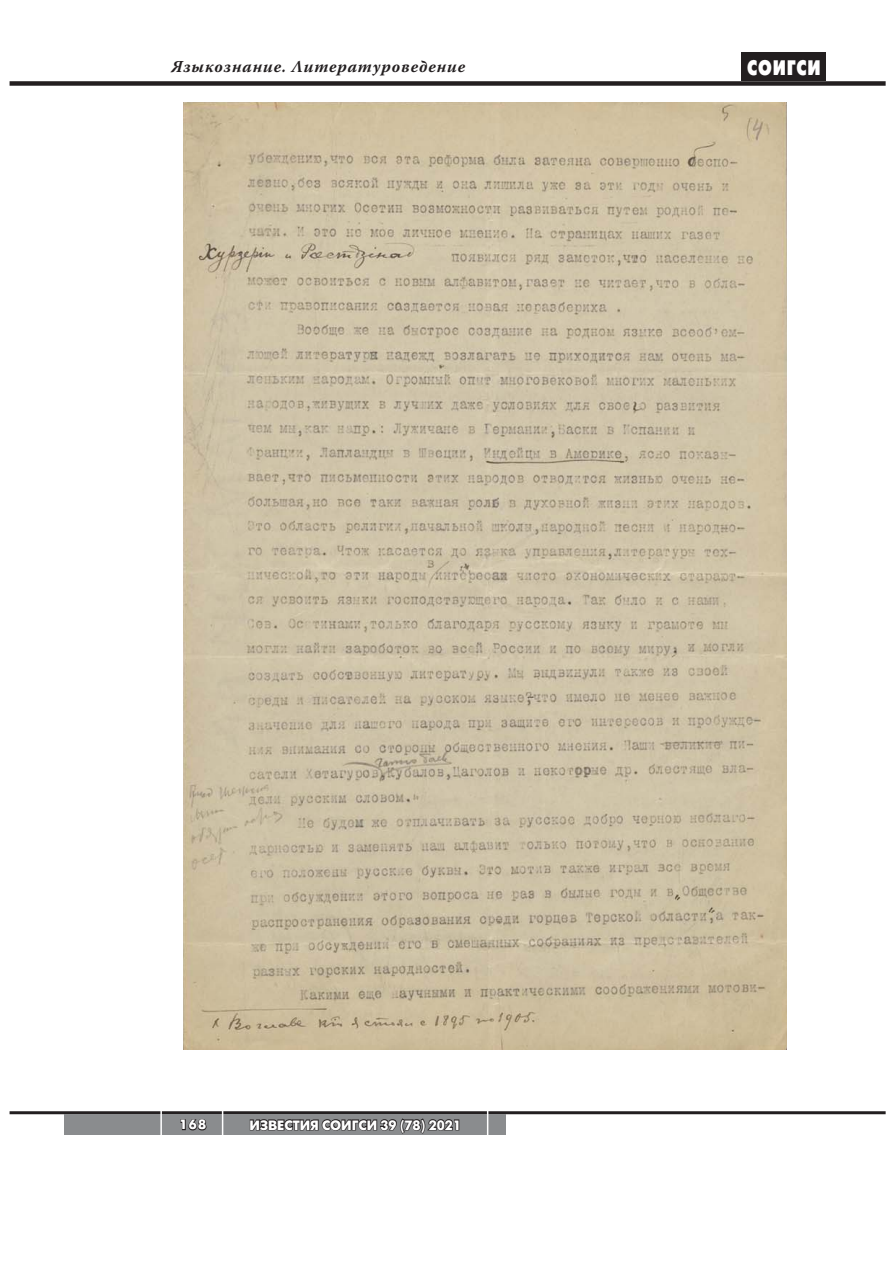
<style>
.page{position:relative;width:893px;height:1263px;background:#fff}
.page>*{position:absolute;margin:0;border:0;box-sizing:border-box;transform-origin:0 0}
.t1{font:21px "Futura Futuris Black C";letter-spacing:.05em;color:#fff;scale:.75 1}
.t2{font:italic 700 16.5px "Warnock Pro";letter-spacing:.05em;color:#231f20}
.t3{font:700 13.5px "Futura Futuris C";color:#fff}
</style>
<div class="page">
<div style="left:742px;top:52px;width:84px;height:29px;background:#231f20"></div>
<div style="left:10px;top:81px;width:875px;height:5px;background:#231f20"></div>
<hr style="left:10px;top:1111px;width:875px;height:3px;background:#231f20">
<div style="left:64px;top:1114px;width:441px;height:21px;background:#8a8c8e"></div>
<svg style="left:249px;top:1119px;width:83px;height:12px"></svg>
<div style="left:330px;top:1119px;width:12px;height:12px;border:2px solid #231f20;border-radius:50%"></div>
<div style="left:333px;top:1121px;width:6px;height:7px;border:2px solid #231f20;border-radius:50%"></div>
<svg style="left:341px;top:1118px;width:119px;height:16px"></svg>
<svg style="left:180px;top:1119px;width:27px;height:12px"></svg>
<hr style="left:160px;top:1111px;width:2px;height:24px;background:#fff">
<svg style="left:222px;top:1111px;width:1px;height:24px"></svg>
<svg style="left:487px;top:1111px;width:1px;height:24px"></svg>
<img style="left:183px;top:102px;width:603px;height:947px">
<p class="t2" style="left:171px;top:57px;width:295px">Языкознание. Литературоведение</p>
<p class="t1" style="left:747px;top:56px;width:99px">СОИГСИ</p>
<p class="t3" style="left:179px;top:1117px;width:28px">168</p>
<p class="t3" style="left:250px;top:1117px;width:213px">ИЗВЕСТИЯ СОИГСИ 39 (78) 2021</p>
</div>
